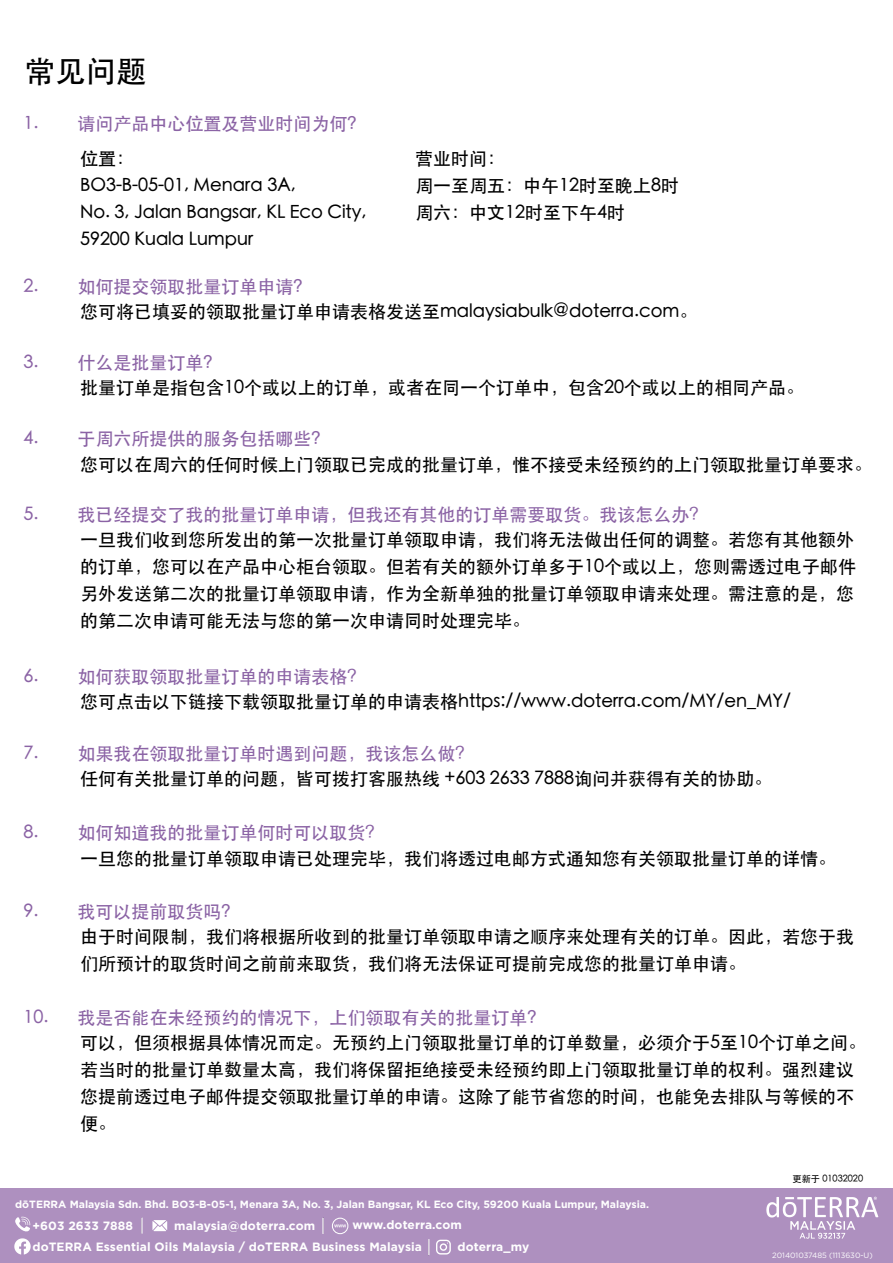
<style>
.page{position:relative;width:893px;height:1263px;background:#fff}
.page>*{position:absolute;margin:0;border:0;box-sizing:border-box;transform-origin:0 0}
.t1{font:500 30.45px "ST Heiti SC";color:#000}
.t2{font:500 18px/27px "ST Heiti SC";color:#000}
.t3{font:500 18px "ST Heiti SC";color:#8b63a5}
.t4{font:700 12px/21.5px "Gotham";letter-spacing:.01em;color:#fff}
.t5{font:700 10.5px "Gotham";color:#fff}
.t6{font:500 9.15px "ST Heiti SC";color:#000}
.t7{font:7.65px "Gotham";color:#fff}
</style>
<div class="page">
<div style="left:0;top:1188px;width:893px;height:75px;background:#ae90bf"></div>
<img style="left:15px;top:1239px;width:15px;height:15px">
<svg style="left:141px;top:1217px;width:2px;height:16px"></svg>
<svg style="left:428px;top:1239px;width:1px;height:16px"></svg>
<svg style="left:322px;top:1218px;width:2px;height:16px"></svg>
<svg style="left:152px;top:1220px;width:15px;height:11px"></svg>
<svg style="left:15px;top:1216px;width:16px;height:16px"></svg>
<svg style="left:436px;top:1240px;width:15px;height:14px"></svg>
<svg style="left:332px;top:1218px;width:16px;height:16px"></svg>
<img style="left:766px;top:1196px;width:113px;height:43px">
<h1 class="t1" style="left:25px;top:54px;width:123px">常见问题</h1>
<p class="t3" style="left:23px;top:114px;width:343px">1. 请问产品中心位置及营业时间为何？</p>
<p class="t2" style="left:80px;top:144px;width:288px">位置：<br>BO3-B-05-01, Menara 3A,<br>No. 3, Jalan Bangsar, KL Eco City,<br>59200 Kuala Lumpur</p>
<p class="t3" style="left:23px;top:277px;width:289px">2. 如何提交领取批量订单申请？</p>
<p class="t2" style="left:415px;top:144px;width:265px">营业时间：<br>周一至周五：中午12时至晚上8时周六：中文12时至下午4时</p>
<p class="t2" style="left:80px;top:298px;width:619px">您可将已填妥的领取批量订单申请表格发送至malaysiabulk@doterra.com。</p>
<p class="t3" style="left:23px;top:352px;width:199px">3. 什么是批量订单？</p>
<p class="t2" style="left:80px;top:374px;width:725px">批量订单是指包含10个或以上的订单，或者在同一个订单中，包含20个或以上的相同产品。</p>
<p class="t3" style="left:23px;top:429px;width:307px">4. 于周六所提供的服务包括哪些？</p>
<p class="t2" style="left:80px;top:450px;width:794px">您可以在周六的任何时候上门领取已完成的批量订单，惟不接受未经预约的上门领取批量订单要求。</p>
<p class="t3" style="left:23px;top:504px;width:676px">5. 我已经提交了我的批量订单申请，但我还有其他的订单需要取货。我该怎么办?</p>
<p class="t2" style="left:80px;top:526px;width:777px;text-align:justify">一旦我们收到您所发出的第一次批量订单领取申请，我们将无法做出任何的调整。若您有其他额外的订单，您可以在产品中心柜台领取。但若有关的额外订单多于10个或以上，您则需透过电子邮件另外发送第二次的批量订单领取申请，作为全新单独的批量订单领取申请来处理。需注意的是，您的第二次申请可能无法与您的第一次申请同时处理完毕。</p>
<p class="t3" style="left:23px;top:666px;width:334px">6. 如何获取领取批量订单的申请表格?</p>
<p class="t2" style="left:80px;top:688px;width:713px">您可点击以下链接下载领取批量订单的申请表格https://www.doterra.com/MY/en_MY/</p>
<p class="t3" style="left:23px;top:744px;width:442px">7. 如果我在领取批量订单时遇到问题，我该怎么做?</p>
<p class="t2" style="left:80px;top:765px;width:694px">任何有关批量订单的问题，皆可拨打客服热线 +603 2633 7888询问并获得有关的协助。</p>
<p class="t3" style="left:23px;top:823px;width:352px">8. 如何知道我的批量订单何时可以取货?</p>
<p class="t2" style="left:80px;top:844px;width:758px">一旦您的批量订单领取申请已处理完毕，我们将透过电邮方式通知您有关领取批量订单的详情。</p>
<p class="t3" style="left:23px;top:902px;width:217px">9. 我可以提前取货吗？</p>
<p class="t2" style="left:80px;top:923px;width:776px">由于时间限制，我们将根据所收到的批量订单领取申请之顺序来处理有关的订单。因此，若您于我们所预计的取货时间之前前来取货，我们将无法保证可提前完成您的批量订单申请。</p>
<p class="t3" style="left:23px;top:1007px;width:524px">10. 我是否能在未经预约的情况下，上们领取有关的批量订单？</p>
<p class="t2" style="left:80px;top:1029px;width:787px">可以，但须根据具体情况而定。无预约上门领取批量订单的订单数量，必须介于5至10个订单之间。若当时的批量订单数量太高，我们将保留拒绝接受未经预约即上门领取批量订单的权利。强烈建议您提前透过电子邮件提交领取批量订单的申请。这除了能节省您的时间，也能免去排队与等候的不便。</p>
<p class="t5" style="left:15px;top:1197px;width:635px">dōTERRA Malaysia Sdn. Bhd. BO3-B-05-1, Menara 3A, No. 3, Jalan Bangsar, KL Eco City, 59200 Kuala Lumpur, Malaysia.</p>
<p class="t4" style="left:353px;top:1214px;width:111px">www.doterra.com</p>
<p class="t4" style="left:32px;top:1215px;width:391px;text-indent:142px">malaysia@doterra.com<br>doTERRA Essential Oils Malaysia / doTERRA Business Malaysia</p>
<p class="t4" style="left:32px;top:1215px;width:102px">+603 2633 7888</p>
<p class="t4" style="left:457px;top:1236px;width:73px">doterra_my</p>
<p class="t6" style="left:792px;top:1174px;width:72px">更新于 01032020</p>
<p class="t7" style="left:772px;top:1250px;width:102px">201401037485 (1113630-U)</p>
</div>
